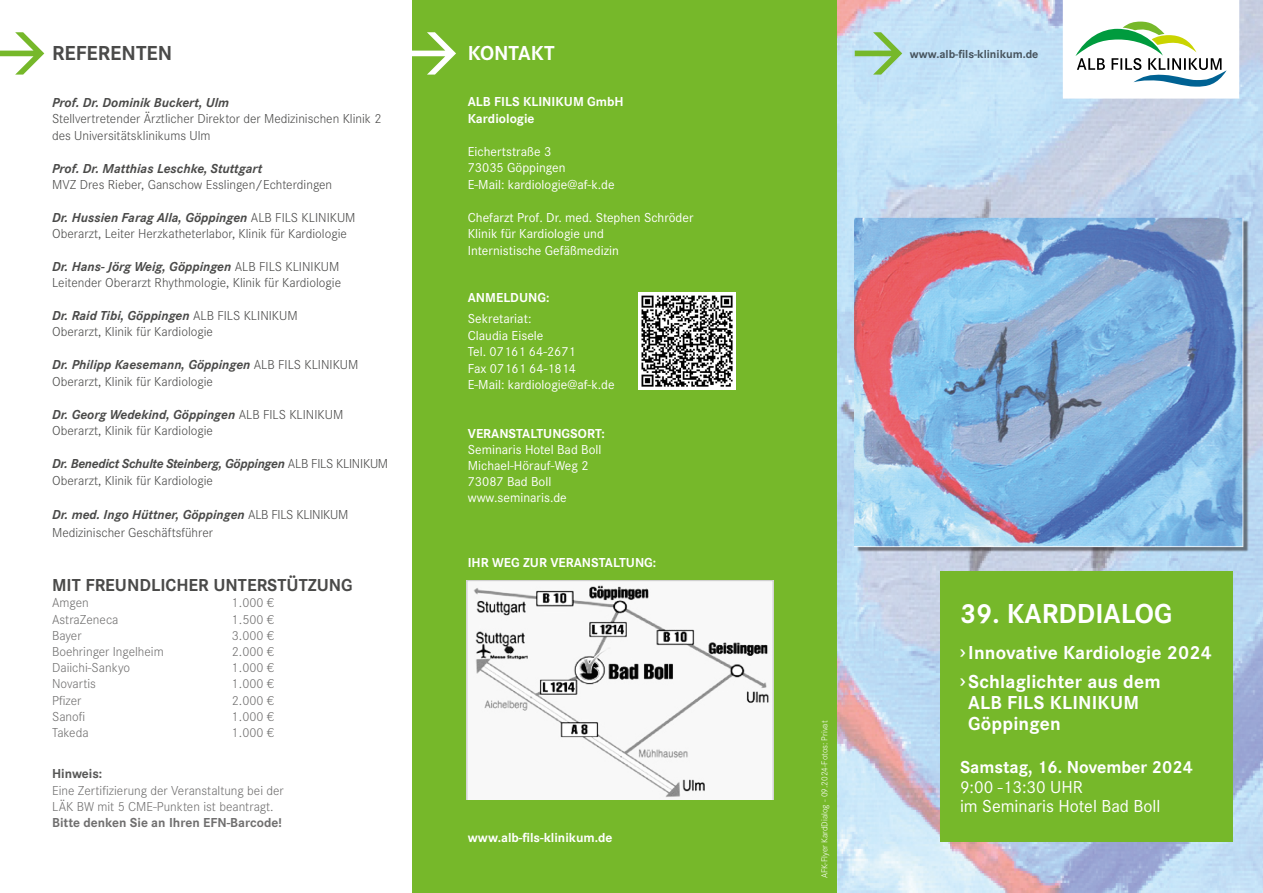
<style>
.page{position:relative;width:1263px;height:893px;background:#fff}
.page>*{position:absolute;margin:0;border:0;box-sizing:border-box;transform-origin:0 0}
.t1{font:700 28.5px "Corporate S";color:#fff}
.t2{font:700 21px "Corporate S";color:#4a4a49}
.t3{font:700 21px "Corporate S";color:#fff}
.t4{font:700 19.5px/29.5px "Corporate S";letter-spacing:.01em;color:#fff}
.t5{font:18px/19.5px "Corporate S";color:#fff}
.t6{font:700 18px "Corporate S";color:#4a4a49}
.t7{font:700 18px "Corporate S";color:#fff}
.t8{font:300 13.5px/16.5px "Corporate S";color:#4a4a49}
.t9{font:13.5px/16.5px "Corporate S";color:#fff}
.t10{font:300 13.5px/16.2px "Corporate S";color:#706f6f}
.t11{font:700 13.5px/16.5px "Corporate S";color:#fff}
.t12{font:italic 700 13.5px "Corporate S";color:#4a4a49}
.t13{font:700 13.5px "Corporate S";color:#706f6f}
.t14{font:700 13.5px "Corporate S";color:#575756}
.t15{font:700 12px "Corporate S";color:#46535d}
.t16{font:300 9px "Corporate S";color:#fff}
.s1{font-weight:700;font-style:italic}
</style>
<div class="page">
<div style="left:412px;top:0;width:426px;height:893px;background:#76b82a"></div>
<img style="left:838px;top:0;width:425px;height:893px">
<svg style="left:855px;top:32px;width:47px;height:43px;background:#add6bf"></svg>
<svg style="left:412px;top:32px;width:44px;height:43px"></svg>
<svg style="left:0;top:32px;width:44px;height:43px"></svg>
<div style="left:940px;top:571px;width:292px;height:271px;background:#76b82a"></div>
<svg style="left:467px;top:580px;width:306px;height:219px;background:#e6e6e6"></svg>
<img style="left:638px;top:292px;width:98px;height:97px">
<svg style="left:1063px;top:0;width:176px;height:99px"></svg>
<h2 class="t2" style="left:52px;top:41px;width:122px">REFERENTEN</h2>
<p class="t12" style="left:52px;top:94px;width:179px">Prof. Dr. Dominik Buckert, Ulm</p>
<p class="t8" style="left:52px;top:111px;width:331px">Stellvertretender Ärztlicher Direktor der Medizinischen Klinik 2 des Universitätsklinikums Ulm</p>
<p class="t12" style="left:52px;top:159px;width:212px">Prof. Dr. Matthias Leschke, Stuttgart</p>
<p class="t8" style="left:52px;top:176px;width:282px">MVZ Dres Rieber, Ganschow Esslingen/Echterdingen</p>
<p class="t8" style="left:52px;top:209px;width:305px"><span class="s1">Dr. Hussien Farag Alla, Göppingen</span> ALB FILS KLINIKUM<br>Oberarzt, Leiter Herzkatheterlabor, Klinik für Kardiologie</p>
<p class="t8" style="left:52px;top:258px;width:290px"><span class="s1">Dr. Hans- Jörg Weig, Göppingen</span> ALB FILS KLINIKUM<br>Leitender Oberarzt Rhythmologie, Klinik für Kardiologie</p>
<p class="t8" style="left:52px;top:307px;width:247px"><span class="s1">Dr. Raid Tibi, Göppingen</span> ALB FILS KLINIKUM<br>Oberarzt, Klinik für Kardiologie</p>
<p class="t8" style="left:52px;top:357px;width:308px"><span class="s1">Dr. Philipp Kaesemann, Göppingen</span> ALB FILS KLINIKUM<br>Oberarzt, Klinik für Kardiologie</p>
<p class="t8" style="left:52px;top:406px;width:293px"><span class="s1">Dr. Georg Wedekind, Göppingen</span> ALB FILS KLINIKUM<br>Oberarzt, Klinik für Kardiologie</p>
<p class="t8" style="left:52px;top:456px;width:338px"><span class="s1">Dr. Benedict Schulte Steinberg, Göppingen</span> ALB FILS KLINIKUM<br>Oberarzt, Klinik für Kardiologie</p>
<p class="t8" style="left:52px;top:506px;width:298px;line-height:18px"><span class="s1">Dr. med. Ingo Hüttner, Göppingen</span> ALB FILS KLINIKUM<br>Medizinischer Geschäftsführer</p>
<h3 class="t6" style="left:52px;top:575px;width:302px">MIT FREUNDLICHER UNTERSTÜTZUNG</h3>
<p class="t10" style="left:52px;top:595px;width:38px">Amgen</p>
<p class="t10" style="left:232px;top:595px;width:44px">1.000 €</p>
<p class="t10" style="left:52px;top:611px;width:68px">AstraZeneca</p>
<p class="t10" style="left:232px;top:611px;width:44px">1.500 €</p>
<p class="t10" style="left:52px;top:627px;width:31px">Bayer</p>
<p class="t10" style="left:232px;top:627px;width:44px">3.000 €</p>
<p class="t10" style="left:52px;top:644px;width:113px">Boehringer Ingelheim</p>
<p class="t10" style="left:232px;top:644px;width:44px">2.000 €</p>
<p class="t10" style="left:52px;top:660px;width:80px">Daiichi-Sankyo</p>
<p class="t10" style="left:232px;top:660px;width:44px">1.000 €</p>
<p class="t10" style="left:52px;top:676px;width:45px">Novartis</p>
<p class="t10" style="left:232px;top:676px;width:44px">1.000 €</p>
<p class="t10" style="left:52px;top:692px;width:31px">Pfizer</p>
<p class="t10" style="left:232px;top:692px;width:44px">2.000 €</p>
<p class="t10" style="left:52px;top:708px;width:35px">Sanofi</p>
<p class="t10" style="left:232px;top:708px;width:44px">1.000 €</p>
<p class="t10" style="left:52px;top:725px;width:38px">Takeda</p>
<p class="t10" style="left:232px;top:725px;width:44px">1.000 €</p>
<p class="t14" style="left:52px;top:766px;width:52px">Hinweis:</p>
<p class="t10" style="left:52px;top:782px;width:233px">Eine Zertifizierung der Veranstaltung bei der<br>LÄK BW mit 5 CME-Punkten ist beantragt.</p>
<p class="t13" style="left:52px;top:815px;width:231px">Bitte denken Sie an Ihren EFN-Barcode!</p>
<h2 class="t3" style="left:468px;top:41px;width:88px">KONTAKT</h2>
<p class="t11" style="left:468px;top:94px;width:158px">ALB FILS KLINIKUM GmbH<br>Kardiologie</p>
<p class="t9" style="left:468px;top:143px;width:148px">Eichertstraße 3<br>73035 Göppingen<br>E-Mail: kardiologie@af-k.de</p>
<p class="t9" style="left:468px;top:209px;width:227px">Chefarzt Prof. Dr. med. Stephen Schröder<br>Klinik für Kardiologie und<br>Internistische Gefäßmedizin</p>
<p class="t11" style="left:468px;top:290px;width:83px">ANMELDUNG:</p>
<p class="t9" style="left:468px;top:310px;width:148px">Sekretariat:<br>Claudia Eisele<br>Tel. 07161 64-2671<br>Fax 07161 64-1814<br>E-Mail: kardiologie@af-k.de</p>
<p class="t11" style="left:468px;top:425px;width:139px">VERANSTALTUNGSORT:</p>
<p class="t9" style="left:468px;top:441px;width:135px">Seminaris Hotel Bad Boll<br>Michael-Hörauf-Weg 2<br>73087 Bad Boll www.seminaris.de</p>
<p class="t11" style="left:468px;top:555px;width:190px">IHR WEG ZUR VERANSTALTUNG:</p>
<p class="t11" style="left:468px;top:830px;width:146px">www.alb-fils-klinikum.de</p>
<p class="t15" style="left:910px;top:47px;width:130px">www.alb-fils-klinikum.de</p>
<p class="t16" style="left:819px;top:878px;width:159px;rotate:-90deg">AFK-Flyer KardDialog - 09.2024-Fotos: Privat</p>
<h1 class="t1" style="left:960px;top:597px;width:214px">39. KARDDIALOG</h1>
<h3 class="t4" style="left:968px;top:638px;width:245px">Innovative Kardiologie 2024<br>Schlaglichter aus dem</h3>
<h3 class="t4" style="left:968px;top:693px;width:172px;line-height:21px">ALB FILS KLINIKUM<br>Göppingen</h3>
<h3 class="t7" style="left:960px;top:757px;width:234px">Samstag, 16. November 2024</h3>
<h3 class="t5" style="left:960px;top:777px;width:202px">9:00 -13:30 UHR<br>im Seminaris Hotel Bad Boll</h3>
</div>
